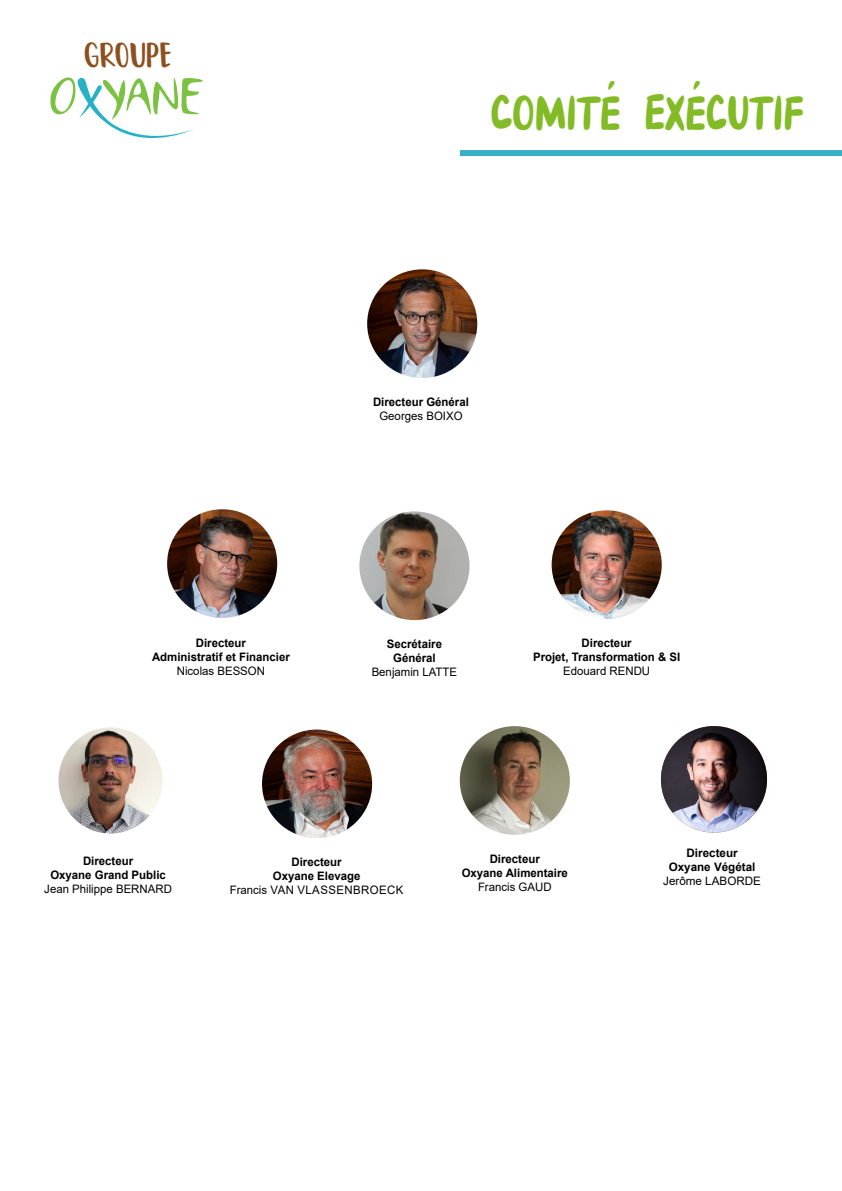
<style>
.page{position:relative;width:842px;height:1191px;background:#fff}
.page>*{position:absolute;margin:0;border:0;box-sizing:border-box;transform-origin:0 0}
.t1{font:47.4px "Brokenbrush";color:#83bb26}
.t2{font:36.4px "Klepon Ijo";color:#8e4f1e}
.t3{font:700 11.7px "Arial";color:#000}
.t4{font:11.7px "Arial";color:#000}
.t5{font:11.7px "Arial";letter-spacing:.035em;color:#000}
</style>
<div class="page">
<svg style="left:50px;top:77px;width:153px;height:61px"></svg>
<img style="left:367px;top:269px;width:110px;height:109px">
<img style="left:167px;top:509px;width:110px;height:109px">
<img style="left:661px;top:726px;width:106px;height:106px;border-radius:53px">
<img style="left:359px;top:511px;width:110px;height:109px">
<img style="left:262px;top:729px;width:110px;height:109px">
<img style="left:460px;top:726px;width:110px;height:109px">
<img style="left:552px;top:510px;width:110px;height:109px">
<img style="left:58px;top:727px;width:104px;height:106px">
<div style="left:460px;top:150px;width:382px;height:6px;background:#37afc7"></div>
<p class="t2" style="left:84px;top:41px;width:90px">GROUPE</p>
<p class="t1" style="left:491px;top:81px;width:314px">COMITÉ EXÉCUTIF</p>
<p class="t3" style="left:373px;top:393px;width:97px">Directeur Général</p>
<p class="t4" style="left:379px;top:408px;width:85px">Georges BOIXO</p>
<p class="t3" style="left:196px;top:635px;width:52px">Directeur</p>
<p class="t3" style="left:152px;top:649px;width:139px">Administratif et Financier</p>
<p class="t4" style="left:177px;top:663px;width:90px">Nicolas BESSON</p>
<p class="t3" style="left:387px;top:635px;width:57px">Secrétaire</p>
<p class="t3" style="left:393px;top:649px;width:44px">Général</p>
<p class="t4" style="left:372px;top:663px;width:87px">Benjamin LATTE</p>
<p class="t3" style="left:582px;top:634px;width:52px">Directeur</p>
<p class="t3" style="left:533px;top:648px;width:149px">Projet, Transformation &amp; SI</p>
<p class="t4" style="left:563px;top:663px;width:88px">Edouard RENDU</p>
<p class="t3" style="left:83px;top:853px;width:52px">Directeur</p>
<p class="t3" style="left:50px;top:867px;width:117px">Oxyane Grand Public</p>
<p class="t4" style="left:44px;top:881px;width:129px">Jean Philippe BERNARD</p>
<p class="t3" style="left:291px;top:853px;width:52px">Directeur</p>
<p class="t3" style="left:273px;top:867px;width:89px">Oxyane Elevage</p>
<p class="t5" style="left:230px;top:882px;width:175px">Francis VAN VLASSENBROECK</p>
<p class="t3" style="left:490px;top:850px;width:52px">Directeur</p>
<p class="t3" style="left:462px;top:864px;width:108px">Oxyane Alimentaire</p>
<p class="t4" style="left:478px;top:878px;width:75px">Francis GAUD</p>
<p class="t3" style="left:686px;top:844px;width:53px">Directeur</p>
<p class="t3" style="left:669px;top:858px;width:88px">Oxyane Végétal</p>
<p class="t4" style="left:663px;top:872px;width:99px">Jerôme LABORDE</p>
</div>
